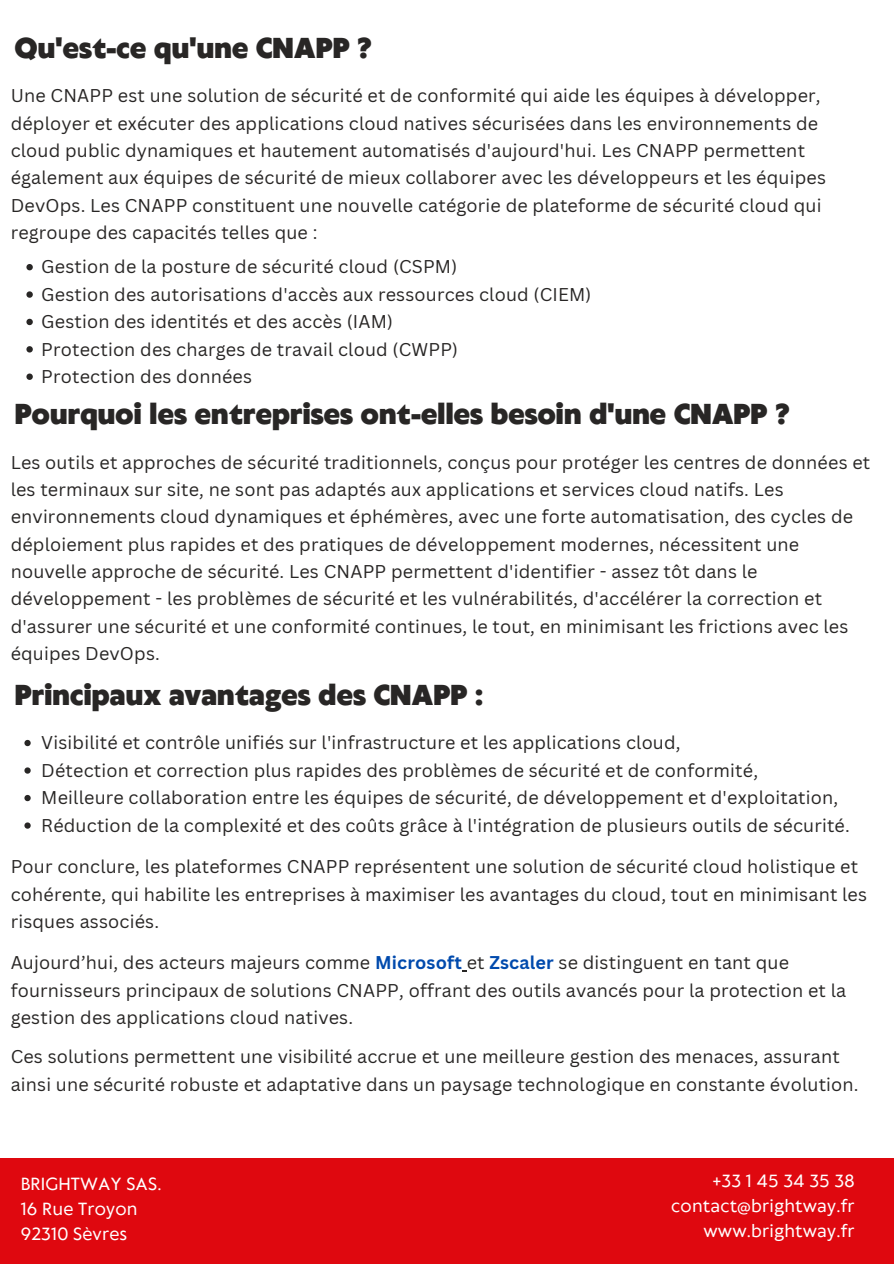
<style>
.page{position:relative;width:894px;height:1264px;background:#fff}
.page>*{position:absolute;margin:0;border:0;box-sizing:border-box;transform-origin:0 0}
.t1{font:900 27px "Klein Text";letter-spacing:.01em;color:#282625}
.t2{font:18px/27.5px "Canva Sans";letter-spacing:.01em;color:#282625}
.t3{font:16.5px "Klein Text";letter-spacing:.01em;color:#fff}
.s1{font-weight:700;color:#004aad}
</style>
<div class="page">
<div style="left:0;top:1158px;width:893px;height:105px;background:#df080f"></div>
<svg style="left:26px;top:264px;width:7px;height:6px"></svg>
<svg style="left:26px;top:291px;width:7px;height:7px"></svg>
<svg style="left:26px;top:319px;width:7px;height:6px"></svg>
<svg style="left:26px;top:346px;width:7px;height:6px"></svg>
<svg style="left:26px;top:373px;width:7px;height:7px"></svg>
<svg style="left:24px;top:740px;width:7px;height:6px"></svg>
<svg style="left:24px;top:767px;width:7px;height:6px"></svg>
<svg style="left:24px;top:795px;width:7px;height:6px"></svg>
<svg style="left:24px;top:822px;width:7px;height:6px"></svg>
<h1 class="t1" style="left:15px;top:34px;width:358px">Qu'est-ce qu'une CNAPP ?</h1>
<p class="t2" style="left:11px;top:82px;width:816px">Une CNAPP est une solution de sécurité et de conformité qui aide les équipes à développer, déployer et exécuter des applications cloud natives sécurisées dans les environnements de cloud public dynamiques et hautement automatisés d'aujourd'hui. Les CNAPP permettent également aux équipes de sécurité de mieux collaborer avec les développeurs et les équipes DevOps. Les CNAPP constituent une nouvelle catégorie de plateforme de sécurité cloud qui regroupe des capacités telles que :</p>
<p class="t2" style="left:41px;top:253px;width:417px">Gestion de la posture de sécurité cloud (CSPM)</p>
<p class="t2" style="left:41px;top:280px;width:551px">Gestion des autorisations d'accès aux ressources cloud (CIEM)</p>
<p class="t2" style="left:41px;top:307px;width:353px">Gestion des identités et des accès (IAM)</p>
<p class="t2" style="left:41px;top:335px;width:418px">Protection des charges de travail cloud (CWPP)</p>
<p class="t2" style="left:41px;top:362px;width:212px">Protection des données</p>
<p class="t1" style="left:15px;top:400px;width:775px">Pourquoi les entreprises ont-elles besoin d'une CNAPP ?</p>
<p class="t2" style="left:11px;top:448px;width:860px">Les outils et approches de sécurité traditionnels, conçus pour protéger les centres de données et les terminaux sur site, ne sont pas adaptés aux applications et services cloud natifs. Les environnements cloud dynamiques et éphémères, avec une forte automatisation, des cycles de déploiement plus rapides et des pratiques de développement modernes, nécessitent une nouvelle approche de sécurité. Les CNAPP permettent d'identifier - assez tôt dans le développement - les problèmes de sécurité et les vulnérabilités, d'accélérer la correction et d'assurer une sécurité et une conformité continues, le tout, en minimisant les frictions avec les équipes DevOps.</p>
<p class="t1" style="left:15px;top:681px;width:469px">Principaux avantages des CNAPP :</p>
<p class="t2" style="left:41px;top:728px;width:640px">Visibilité et contrôle unifiés sur l'infrastructure et les applications cloud,</p>
<p class="t2" style="left:41px;top:756px;width:718px">Détection et correction plus rapides des problèmes de sécurité et de conformité,</p>
<p class="t2" style="left:41px;top:783px;width:798px">Meilleure collaboration entre les équipes de sécurité, de développement et d'exploitation,</p>
<p class="t2" style="left:41px;top:811px;width:809px">Réduction de la complexité et des coûts grâce à l'intégration de plusieurs outils de sécurité.</p>
<p class="t2" style="left:11px;top:852px;width:857px">Pour conclure, les plateformes CNAPP représentent une solution de sécurité cloud holistique et cohérente, qui habilite les entreprises à maximiser les avantages du cloud, tout en minimisant les risques associés.</p>
<p class="t2" style="left:11px;top:948px;width:836px">Aujourd’hui, des acteurs majeurs comme <span class="s1">Microsoft</span> et <span class="s1">Zscaler</span> se distinguent en tant que fournisseurs principaux de solutions CNAPP, offrant des outils avancés pour la protection et la gestion des applications cloud natives.</p>
<p class="t2" style="left:11px;top:1042px;width:849px">Ces solutions permettent une visibilité accrue et une meilleure gestion des menaces, assurant ainsi une sécurité robuste et adaptative dans un paysage technologique en constante évolution.</p>
<h1 class="t3" style="left:21px;top:1175px;width:142px">BRIGHTWAY SAS.</h1>
<p class="t3" style="left:21px;top:1200px;width:118px">16 Rue Troyon</p>
<h1 class="t3" style="left:21px;top:1225px;width:108px">92310 Sèvres</h1>
<p class="t3" style="left:712px;top:1172px;width:143px">+33 1 45 34 35 38</p>
<p class="t3" style="left:671px;top:1197px;width:185px">contact@brightway.fr</p>
<p class="t3" style="left:703px;top:1222px;width:153px">www.brightway.fr</p>
</div>
